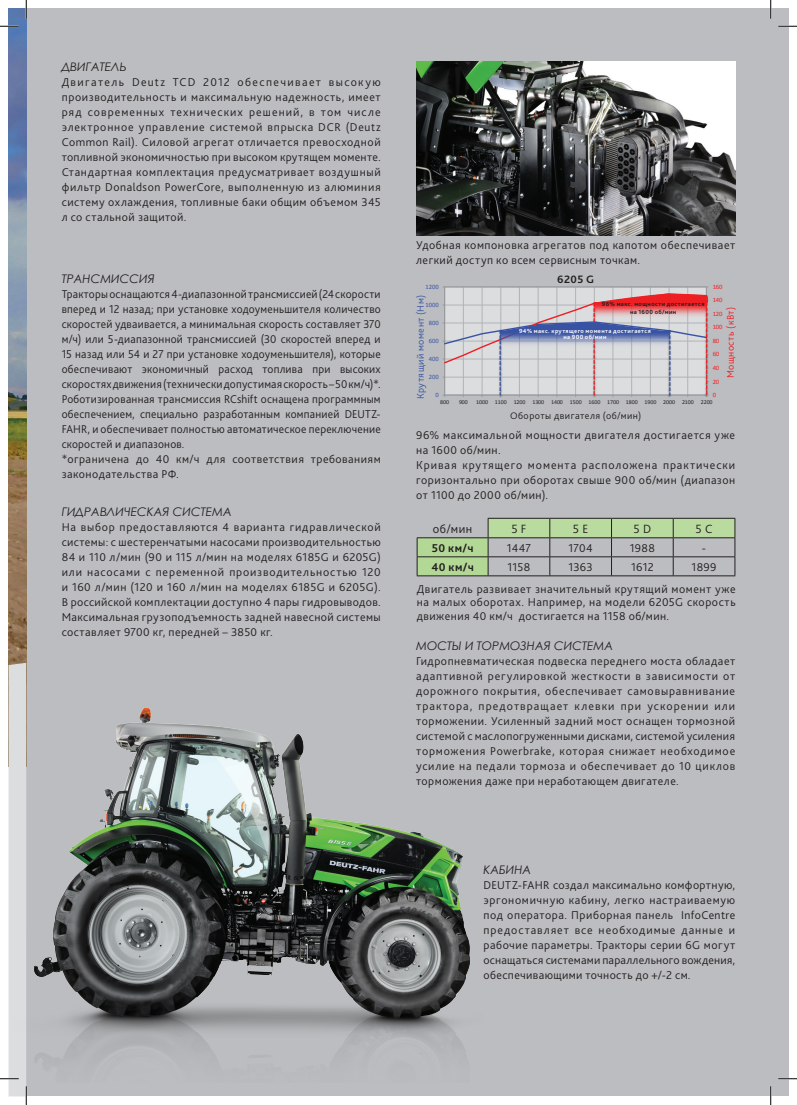
<style>
.page{position:relative;width:797px;height:1105px;background:#fff}
.page>*{position:absolute;margin:0;border:0;box-sizing:border-box;transform-origin:0 0}
.t1{font:300 12.5px "Bliss Pro";color:#231f20}
.t2{font:300 11.88px/15px "Bliss Pro";letter-spacing:.03em;color:#231f20;text-align:justify}
.t3{font:300 11.88px/15px "Bliss Pro";letter-spacing:.03em;color:#231f20;scale:.96 1}
.t4{font:300 11.88px/15px "Bliss Pro";letter-spacing:.05em;color:#231f20}
.t5{font:italic 11.88px "Century Gothic";color:#231f20}
.t6{font:700 11.88px "Bliss Pro";letter-spacing:.04em;color:#231f20}
.t7{font:700 11.25px "Bliss Pro";color:#231f20}
.t8{font:300 10px "Bliss Pro";letter-spacing:.045em;color:#231f20}
.t9{font:300 10px "Bliss Pro";letter-spacing:.045em;color:#3854a3}
.t10{font:300 10px "Bliss Pro";letter-spacing:.045em;color:#ee1d23}
.t11{font:6.62px "Calibri";letter-spacing:-.01em;color:#3853a3}
.t12{font:6.62px "Calibri";color:#ee1f23}
.t13{font:6.5px "Calibri";letter-spacing:-.005em;color:#ee1f23}
.t14{font:6.5px "Calibri";letter-spacing:-.005em;color:#3853a3}
.t15{font:700 6.25px/6.2px "Bliss Pro";letter-spacing:.06em;color:#fff;text-align:center}
.t16{font:700 6.25px/7.5px "Bliss Pro";letter-spacing:.06em;color:#231f20;text-align:center}
.t17{font:5.88px "Calibri";letter-spacing:-.005em;color:#231f20}
</style>
<div class="page">
<div style="left:26px;top:9px;width:762px;height:1087px;background:#bcbdc0"></div>
<img style="left:9px;top:9px;width:17px;height:654px">
<img style="left:416px;top:62px;width:319px;height:173px">
<img style="left:34px;top:707px;width:436px;height:349px">
<svg style="left:417px;top:518px;width:318px;height:57px"></svg>
<hr style="left:417px;top:575px;width:71px;height:1px;background:#231f20">
<hr style="left:488px;top:575px;width:62px;height:1px;background:#231f20">
<hr style="left:550px;top:575px;width:61px;height:1px;background:#231f20">
<hr style="left:611px;top:575px;width:62px;height:1px;background:#231f20">
<hr style="left:673px;top:575px;width:62px;height:1px;background:#231f20">
<img style="left:708px;top:300px;width:1px;height:96px">
<svg style="left:443px;top:287px;width:265px;height:110px;background:#c8bec7"></svg>
<svg style="left:0;top:25px;width:19px;height:2px"></svg>
<svg style="left:778px;top:25px;width:19px;height:2px"></svg>
<svg style="left:778px;top:1078px;width:19px;height:1px"></svg>
<svg style="left:25px;top:0;width:2px;height:19px"></svg>
<svg style="left:0;top:663px;width:27px;height:442px"></svg>
<svg style="left:770px;top:0;width:1px;height:19px"></svg>
<svg style="left:770px;top:1086px;width:1px;height:19px"></svg>
<p class="t5" style="left:62px;top:58px;width:66px">ДВИГАТЕЛЬ</p>
<p class="t2" style="left:62px;top:74px;width:320px">Двигатель Deutz TCD 2012 обеспечивает высокую производительность и максимальную надежность, имеет ряд современных технических решений, в том числе электронное управление системой впрыска DCR (Deutz Common Rail). Силовой агрегат отличается превосходной топливной экономичностью при высоком крутящем моменте.<br>Стандартная комплектация предусматривает воздушный фильтр Donaldson PowerCore, выполненную из алюминия систему охлаждения, топливные баки общим объемом 345 л со стальной защитой.</p>
<p class="t5" style="left:62px;top:271px;width:95px">ТРАНСМИССИЯ</p>
<p class="t3" style="left:62px;top:286px;width:334px">Тракторы оснащаются 4-диапазонной трансмиссией (24 скорости вперед и 12 назад; при установке ходоуменьшителя количество скоростей удваивается, а минимальная скорость составляет 370 м/ч) или 5-диапазонной трансмиссией (30 скоростей вперед и 15 назад или 54 и 27 при установке ходоуменьшителя), которые обеспечивают экономичный расход топлива при высоких скоростях движения (технически допустимая скорость – 50 км/ч)*.<br>Роботизированная трансмиссия RCshift оснащена программным обеспечением, специально разработанным компанией DEUTZ-FAHR, и обеспечивает полностью автоматическое переключение скоростей и диапазонов.<br>*ограничена до 40 км/ч для соответствия требованиям законодательства РФ.</p>
<p class="t5" style="left:62px;top:503px;width:172px">ГИДРАВЛИЧЕСКАЯ СИСТЕМА</p>
<p class="t2" style="left:62px;top:519px;width:320px">На выбор предоставляются 4 варианта гидравлической системы: с шестеренчатыми насосами производительностью 84 и 110 л/мин (90 и 115 л/мин на моделях 6185G и 6205G) или насосами с переменной производительностью 120 и 160 л/мин (120 и 160 л/мин на моделях 6185G и 6205G).<br>В российской комплектации доступно 4 пары гидровыводов.<br>Максимальная грузоподъемность задней навесной системы составляет 9700 кг, передней – 3850 кг.</p>
<p class="t2" style="left:416px;top:237px;width:320px">Удобная компоновка агрегатов под капотом обеспечивает легкий доступ ко всем сервисным точкам.</p>
<p class="t11" style="left:425px;top:283px;width:15px">1200</p>
<p class="t7" style="left:557px;top:272px;width:38px">6205 G</p>
<p class="t12" style="left:712px;top:283px;width:11px">160</p>
<p class="t9" style="left:414px;top:399px;width:105px;rotate:-90deg">Крутящий момент (Нм)</p>
<p class="t14" style="left:425px;top:301px;width:15px">1000</p>
<p class="t11" style="left:429px;top:319px;width:11px">800</p>
<p class="t14" style="left:429px;top:337px;width:11px">600</p>
<p class="t14" style="left:429px;top:355px;width:11px">400</p>
<p class="t14" style="left:429px;top:373px;width:11px">200</p>
<p class="t14" style="left:435px;top:391px;width:5px">0</p>
<p class="t16" style="left:602px;top:300px;width:104px">96% макс. мощности достигается на 1600 об/мин</p>
<p class="t15" style="left:519px;top:327px;width:133px">94% макс. крутящего момента достигается на 900 об/мин</p>
<p class="t13" style="left:712px;top:296px;width:11px">140</p>
<p class="t10" style="left:724px;top:378px;width:73px;rotate:-90deg">Мощность (кВт)</p>
<p class="t13" style="left:712px;top:310px;width:11px">120</p>
<p class="t13" style="left:712px;top:323px;width:11px">100</p>
<p class="t13" style="left:712px;top:337px;width:8px">80</p>
<p class="t12" style="left:712px;top:350px;width:8px">60</p>
<p class="t13" style="left:712px;top:364px;width:8px">40</p>
<p class="t13" style="left:712px;top:377px;width:8px">20</p>
<p class="t13" style="left:712px;top:391px;width:5px">0</p>
<p class="t17" style="left:440px;top:399px;width:10px">800</p>
<p class="t17" style="left:459px;top:399px;width:10px">900</p>
<p class="t17" style="left:476px;top:399px;width:238px">1000 1100 1200 1300 1400 1500 1600 1700 1800 1900 2000 2100 2200</p>
<p class="t8" style="left:510px;top:410px;width:133px">Обороты двигателя (об/мин)</p>
<p class="t4" style="left:416px;top:427px;width:320px">96% максимальной мощности двигателя достигается уже на 1600 об/мин.<br>Кривая крутящего момента расположена практически горизонтально при оборотах свыше 900 об/мин (диапазон от 1100 до 2000 об/мин).</p>
<p class="t1" style="left:433px;top:521px;width:41px">об/мин</p>
<p class="t1" style="left:511px;top:521px;width:17px">5 F</p>
<p class="t1" style="left:573px;top:521px;width:17px">5 E</p>
<p class="t1" style="left:633px;top:521px;width:19px">5 D</p>
<p class="t1" style="left:695px;top:521px;width:19px">5 C</p>
<p class="t6" style="left:432px;top:540px;width:43px">50 км/ч</p>
<p class="t2" style="left:507px;top:540px;width:26px">1447</p>
<p class="t2" style="left:568px;top:540px;width:26px">1704</p>
<p class="t2" style="left:629px;top:540px;width:27px">1988</p>
<p class="t2" style="left:702px;top:540px;width:6px">-</p>
<p class="t6" style="left:431px;top:559px;width:44px">40 км/ч</p>
<p class="t2" style="left:507px;top:559px;width:24px">1158</p>
<p class="t2" style="left:568px;top:559px;width:26px">1363</p>
<p class="t2" style="left:631px;top:559px;width:24px">1612</p>
<p class="t2" style="left:417px;top:556px;width:320px;line-height:21.6px;text-indent:275px">1899<br>Двигатель развивает значительный крутящий момент уже</p>
<p class="t2" style="left:417px;top:595px;width:320px;line-height:13.8px">на малых оборотах. Например, на модели 6205G скорость движения 40 км/ч достигается на 1158 об/мин.</p>
<p class="t5" style="left:416px;top:638px;width:198px">МОСТЫ И ТОРМОЗНАЯ СИСТЕМА</p>
<p class="t2" style="left:416px;top:654px;width:320px">Гидропневматическая подвеска переднего моста обладает адаптивной регулировкой жесткости в зависимости от дорожного покрытия, обеспечивает самовыравнивание трактора, предотвращает клевки при ускорении или торможении. Усиленный задний мост оснащен тормозной системой с маслопогруженными дисками, системой усиления торможения Powerbrake, которая снижает необходимое усилие на педали тормоза и обеспечивает до 10 циклов торможения даже при неработающем двигателе.</p>
<p class="t5" style="left:483px;top:861px;width:49px">КАБИНА</p>
<p class="t2" style="left:483px;top:877px;width:253px">DEUTZ-FAHR создал максимально комфортную, эргономичную кабину, легко настраиваемую под оператора. Приборная панель InfoCentre предоставляет все необходимые данные и рабочие параметры. Тракторы серии 6G могут оснащаться системами параллельного вождения, обеспечивающими точность до +/-2 см.</p>
</div>
